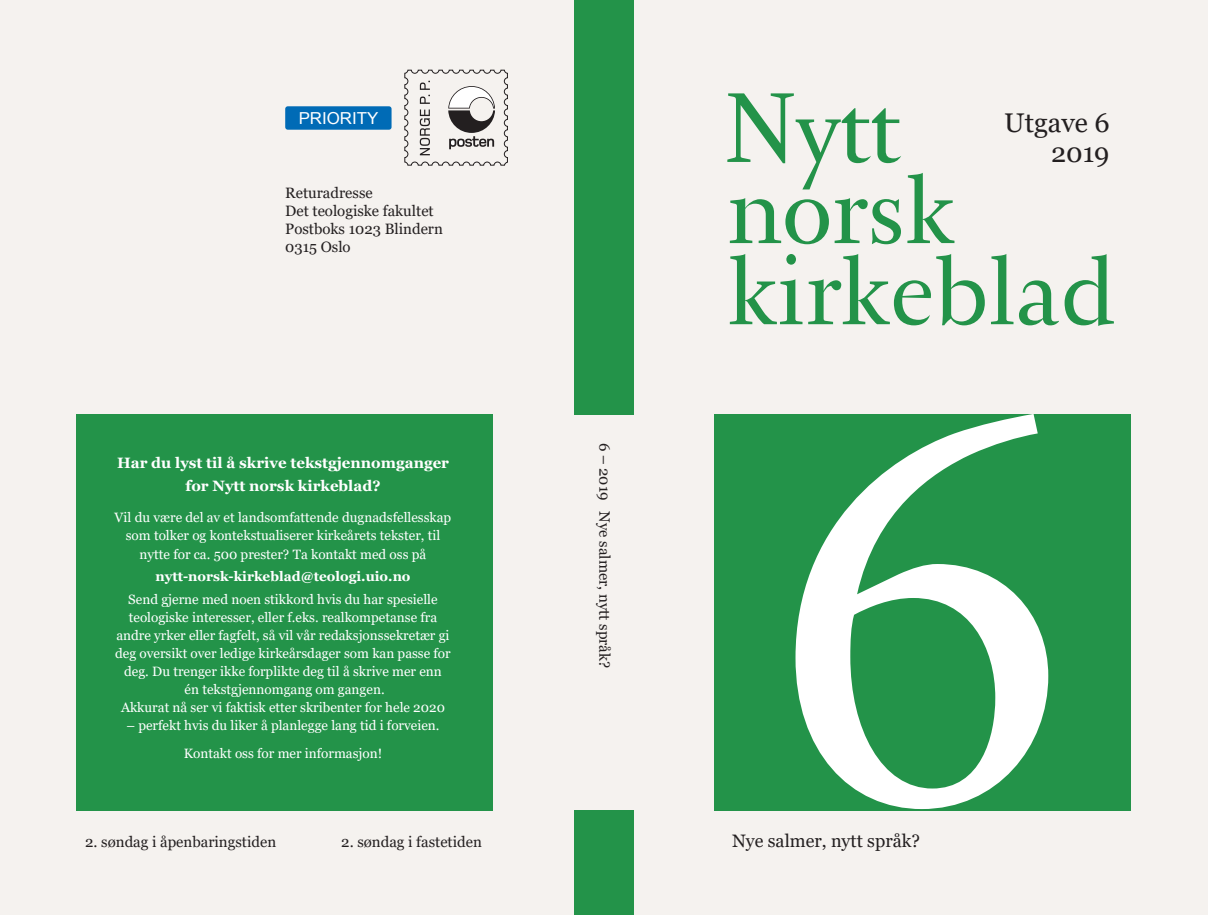
<style>
.page{position:relative;width:1208px;height:915px;background:#fff}
.page>*{position:absolute;margin:0;border:0;box-sizing:border-box;transform-origin:0 0}
.t1{font:604.5px "Minion Pro";color:#fff}
.Tittel__nivå_1{font:27px/30px "Georgia";color:#231f20;text-align:right}
.t2{font:18px "Georgia";color:#231f20}
.t3{font:16.5px "Arial";color:#fff}
.Brødtekst__innrykk{font:15px "Georgia";color:#231f20}
.Brødtekst{font:15px "Georgia";color:#231f20}
.Brødtekst-2{font:700 15px "Georgia";color:#fff}
.Brødtekst-3{font:13.5px/18px "Georgia";color:#fff;text-align:center}
.Brødtekst-4{font:700 13.5px "Georgia";color:#fff}
</style>
<div class="page">
<div style="left:0;top:0;width:604px;height:914px;background:#f5f2ef"></div>
<div style="left:604px;top:0;width:604px;height:914px;background:#f5f2ef"></div>
<div style="left:714px;top:414px;width:417px;height:396px;background:#239349"></div>
<div style="left:77px;top:414px;width:416px;height:396px;background:#239349"></div>
<div style="left:604px;top:0;width:29px;height:414px;background:#239349"></div>
<div style="left:574px;top:0;width:30px;height:414px;background:#239349"></div>
<div style="left:604px;top:810px;width:29px;height:104px;background:#239349"></div>
<div style="left:574px;top:810px;width:30px;height:104px;background:#239349"></div>
<svg style="left:727px;top:93px;width:174px;height:96px"></svg>
<svg style="left:730px;top:198px;width:171px;height:46px"></svg>
<svg style="left:907px;top:173px;width:47px;height:70px"></svg>
<svg style="left:730px;top:254px;width:72px;height:70px"></svg>
<svg style="left:808px;top:254px;width:176px;height:71px"></svg>
<svg style="left:991px;top:254px;width:22px;height:70px"></svg>
<svg style="left:1019px;top:254px;width:95px;height:72px"></svg>
<svg style="left:404px;top:69px;width:104px;height:97px"></svg>
<div style="left:285px;top:106px;width:106px;height:24px;background:#006bb6;border-radius:3px"></div>
<p class="t3" style="left:299px;top:107px;width:81px">PRIORITY</p>
<p class="Brødtekst" style="left:285px;top:184px;width:89px">Returadresse</p>
<p class="Brødtekst" style="left:285px;top:202px;width:150px">Det teologiske fakultet</p>
<p class="Brødtekst" style="left:285px;top:220px;width:159px">Postboks 1023 Blindern</p>
<p class="Brødtekst" style="left:285px;top:238px;width:67px">0315 Oslo</p>
<p class="Brødtekst-2" style="left:117px;top:453px;width:333px">Har du lyst til å skrive tekstgjennomganger</p>
<p class="Brødtekst-2" style="left:185px;top:476px;width:197px">for Nytt norsk kirkeblad?</p>
<p class="Brødtekst-3" style="left:115px;top:509px;width:338px">Vil du være del av et landsomfattende dugnadsfellesskap som tolker og kontekstualiserer kirkeårets tekster, til nytte for ca. 500 prester? Ta kontakt med oss på</p>
<p class="Brødtekst-4" style="left:155px;top:567px;width:256px">nytt-norsk-kirkeblad@teologi.uio.no</p>
<p class="Brødtekst-3" style="left:115px;top:590px;width:337px">Send gjerne med noen stikkord hvis du har spesielle teologiske interesser, eller f.eks. realkompetanse fra andre yrker eller fagfelt, så vil vår redaksjonssekretær gi deg oversikt over ledige kirkeårsdager som kan passe for deg. Du trenger ikke forplikte deg til å skrive mer enn</p>
<p class="Brødtekst-3" style="left:185px;top:680px;width:201px">én tekstgjennomgang om gangen.</p>
<p class="Brødtekst-3" style="left:121px;top:698px;width:325px">Akkurat nå ser vi faktisk etter skribenter for hele 2020</p>
<p class="Brødtekst-3" style="left:126px;top:710px;width:314px;line-height:28.5px">– perfekt hvis du liker å planlegge lang tid i forveien.<br>Kontakt oss for mer informasjon!</p>
<p class="Brødtekst__innrykk" style="left:85px;top:832px;width:192px">2. søndag i åpenbaringstiden</p>
<p class="Brødtekst__innrykk" style="left:341px;top:832px;width:142px">2. søndag i fastetiden</p>
<p class="Brødtekst__innrykk" style="left:613px;top:442px;width:227px;rotate:90deg">6 – 2019 Nye salmer, nytt språk?</p>
<p class="Tittel__nivå_1" style="left:1004px;top:108px;width:107px">Utgave 6<br>2019</p>
<p class="t1" style="left:772px;top:203px;width:297px">6</p>
<p class="t2" style="left:732px;top:829px;width:189px">Nye salmer, nytt språk?</p>
</div>
